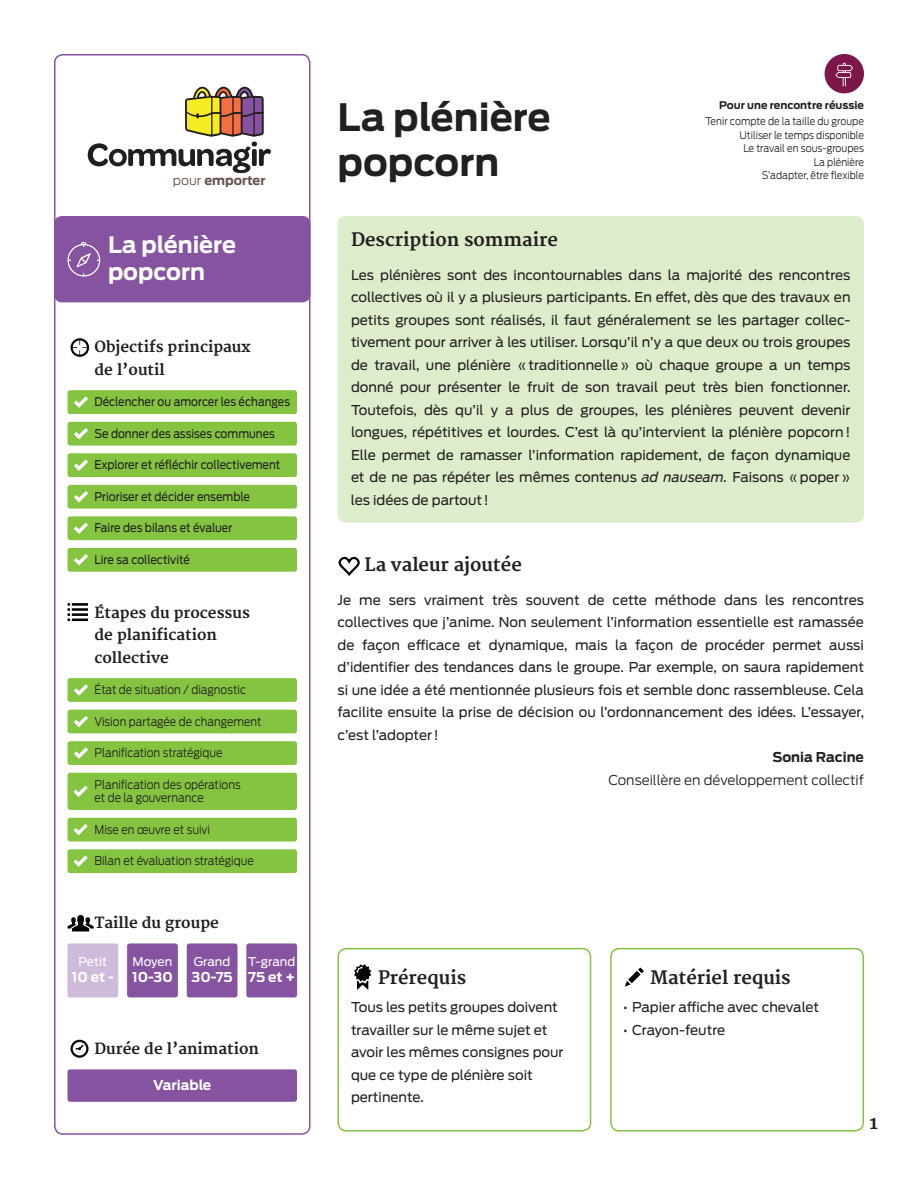
<style>
.page{position:relative;width:918px;height:1188px;background:#fff}
.page>*{position:absolute;margin:0;border:0;box-sizing:border-box;transform-origin:0 0}
.t1{font:700 37.5px/45px "Antenna";color:#231f20}
.t2{font:700 22.5px/27px "Antenna";color:#fff}
.t3{font:700 18px "Merriweather";color:#231f20}
.t4{font:700 15px/22.5px "Merriweather";color:#231f20}
.t5{font:13.5px/22.5px "Antenna";color:#231f20;text-align:justify}
.t6{font:300 13.5px "Antenna";color:#231f20}
.t7{font:700 13.5px "Antenna";color:#fff}
.t8{font:700 13.5px "Antenna";color:#231f20}
.t9{font:700 12.6px "Antenna";color:#64534b}
.t10{font:300 12px/13.5px "Antenna";color:#231f20;scale:.9 1}
.t11{font:12px "Antenna";color:#231f20;scale:.9 1}
.t12{font:12px "Antenna";color:#fff}
.t13{font:300 10.5px/13.5px "Antenna";color:#231f20;text-align:right;scale:.9 1}
.t14{font:700 10.5px "Antenna";color:#231f20}
.s1{font-weight:300}
.s2{font-style:italic}
</style>
<div class="page">
<div style="left:338px;top:948px;width:253px;height:184px;border:2px solid #84c441;border-radius:8px"></div>
<div style="left:54px;top:216px;width:257px;height:86px;background:#8553a0;border-radius:8px"></div>
<svg style="left:88px;top:86px;width:183px;height:88px"></svg>
<div style="left:338px;top:216px;width:526px;height:307px;background:#ddeccb;border-radius:8px"></div>
<svg style="left:625px;top:968px;width:19px;height:19px"></svg>
<div style="left:610px;top:948px;width:254px;height:184px;border:2px solid #84c441;border-radius:8px"></div>
<svg style="left:339px;top:556px;width:21px;height:20px"></svg>
<svg style="left:354px;top:964px;width:17px;height:26px"></svg>
<svg style="left:68px;top:242px;width:32px;height:35px"></svg>
<div style="left:68px;top:678px;width:229px;height:24px;background:#84c441;border-radius:3px"></div>
<div style="left:68px;top:710px;width:229px;height:23px;background:#84c441;border-radius:3px"></div>
<div style="left:68px;top:741px;width:229px;height:24px;background:#84c441;border-radius:3px"></div>
<div style="left:68px;top:773px;width:229px;height:37px;background:#84c441;border-radius:3px"></div>
<div style="left:68px;top:818px;width:229px;height:24px;background:#84c441;border-radius:3px"></div>
<div style="left:68px;top:849px;width:229px;height:24px;background:#84c441;border-radius:3px"></div>
<div style="left:68px;top:390px;width:229px;height:24px;background:#84c441;border-radius:3px"></div>
<div style="left:68px;top:422px;width:229px;height:24px;background:#84c441;border-radius:3px"></div>
<div style="left:68px;top:453px;width:229px;height:24px;background:#84c441;border-radius:3px"></div>
<div style="left:68px;top:485px;width:229px;height:24px;background:#84c441;border-radius:3px"></div>
<div style="left:68px;top:516px;width:229px;height:24px;background:#84c441;border-radius:3px"></div>
<div style="left:68px;top:548px;width:229px;height:24px;background:#84c441;border-radius:3px"></div>
<svg style="left:74px;top:523px;width:14px;height:11px"></svg>
<div style="left:68px;top:943px;width:50px;height:54px;background:#cebad9;border-radius:3px"></div>
<div style="left:127px;top:943px;width:51px;height:54px;background:#8553a0;border-radius:3px"></div>
<div style="left:187px;top:943px;width:50px;height:54px;background:#8553a0;border-radius:3px"></div>
<div style="left:246px;top:943px;width:51px;height:54px;background:#8553a0;border-radius:3px"></div>
<div style="left:68px;top:1069px;width:229px;height:33px;background:#8553a0;border-radius:3px"></div>
<svg style="left:71px;top:338px;width:18px;height:19px"></svg>
<svg style="left:71px;top:1040px;width:18px;height:18px"></svg>
<svg style="left:68px;top:915px;width:26px;height:17px"></svg>
<svg style="left:68px;top:603px;width:20px;height:18px"></svg>
<hr style="left:72px;top:613px;width:16px;height:3px;background:#050504">
<div style="left:825px;top:54px;width:39px;height:39px;background:#7c164b;border-radius:50%"></div>
<svg style="left:836px;top:63px;width:17px;height:23px"></svg>
<svg style="left:74px;top:491px;width:14px;height:11px"></svg>
<svg style="left:74px;top:554px;width:14px;height:11px"></svg>
<svg style="left:74px;top:428px;width:14px;height:11px"></svg>
<svg style="left:74px;top:396px;width:14px;height:12px"></svg>
<svg style="left:74px;top:460px;width:14px;height:11px"></svg>
<svg style="left:74px;top:716px;width:14px;height:11px"></svg>
<svg style="left:74px;top:684px;width:14px;height:12px"></svg>
<svg style="left:74px;top:747px;width:14px;height:12px"></svg>
<svg style="left:74px;top:824px;width:14px;height:11px"></svg>
<svg style="left:74px;top:786px;width:14px;height:11px"></svg>
<svg style="left:74px;top:856px;width:14px;height:11px"></svg>
<div style="left:54px;top:54px;width:257px;height:1081px;border:2px solid #8553a0;border-radius:8px"></div>
<p class="t9" style="left:173px;top:176px;width:94px"><span class="s1">pour</span> emporter</p>
<h2 class="t2" style="left:108px;top:230px;width:130px">La plénière popcorn</h2>
<p class="t4" style="left:94px;top:336px;width:158px">Objectifs principaux de l’outil</p>
<p class="t11" style="left:94px;top:397px;width:219px">Déclencher ou amorcer les échanges</p>
<p class="t11" style="left:94px;top:428px;width:202px">Se donner des assises communes</p>
<p class="t11" style="left:94px;top:460px;width:208px">Explorer et réfléchir collectivement</p>
<p class="t11" style="left:94px;top:491px;width:174px">Prioriser et décider ensemble</p>
<p class="t11" style="left:94px;top:523px;width:155px">Faire des bilans et évaluer</p>
<p class="t11" style="left:94px;top:554px;width:107px">Lire sa collectivité</p>
<p class="t4" style="left:94px;top:601px;width:157px">Étapes du processus de planification collective</p>
<p class="t10" style="left:94px;top:683px;width:170px">État de situation / diagnostic</p>
<p class="t10" style="left:94px;top:714px;width:187px">Vision partagée de changement</p>
<p class="t10" style="left:94px;top:746px;width:144px">Planification stratégique</p>
<p class="t10" style="left:94px;top:777px;width:164px">Planification des opérations et de la gouvernance</p>
<p class="t10" style="left:94px;top:822px;width:130px">Mise en œuvre et suivi</p>
<p class="t10" style="left:94px;top:854px;width:179px">Bilan et évaluation stratégique</p>
<p class="t4" style="left:94px;top:912px;width:126px">Taille du groupe</p>
<p class="t12" style="left:79px;top:956px;width:30px">Petit</p>
<p class="t7" style="left:72px;top:969px;width:43px">10 et -</p>
<p class="t12" style="left:133px;top:956px;width:41px">Moyen</p>
<p class="t7" style="left:132px;top:969px;width:42px">10-30</p>
<p class="t12" style="left:194px;top:956px;width:38px">Grand</p>
<p class="t7" style="left:192px;top:969px;width:43px">30-75</p>
<p class="t12" style="left:248px;top:956px;width:49px">T-grand</p>
<p class="t7" style="left:248px;top:969px;width:48px">75 et +</p>
<p class="t4" style="left:94px;top:1038px;width:166px">Durée de l’animation</p>
<p class="t7" style="left:153px;top:1077px;width:60px">Variable</p>
<h1 class="t1" style="left:338px;top:94px;width:215px">La plénière popcorn</h1>
<p class="t14" style="left:719px;top:99px;width:146px">Pour une rencontre réussie</p>
<p class="t13" style="left:705px;top:115px;width:178px">Tenir compte de la taille du groupe<br>Utiliser le temps disponible<br>Le travail en sous-groupes<br>La plénière<br>S’adapter, être flexible</p>
<h3 class="t3" style="left:351px;top:230px;width:208px">Description sommaire</h3>
<p class="t5" style="left:351px;top:265px;width:501px">Les plénières sont des incontournables dans la majorité des rencontres collectives où il y a plusieurs participants. En effet, dès que des travaux en petits groupes sont réalisés, il faut généralement se les partager collec&shy;tivement pour arriver à les utiliser. Lorsqu’il n’y a que deux ou trois groupes de travail, une plénière « traditionnelle » où chaque groupe a un temps donné pour présenter le fruit de son travail peut très bien fonctionner.<br>Toutefois, dès qu’il y a plus de groupes, les plénières peuvent devenir longues, répétitives et lourdes. C’est là qu’intervient la plénière popcorn !<br>Elle permet de ramasser l’information rapidement, de façon dynamique et de ne pas répéter les mêmes contenus <span class="s2">ad nauseam.</span> Faisons « poper » les idées de partout !</p>
<h3 class="t3" style="left:364px;top:555px;width:159px">La valeur ajoutée</h3>
<p class="t5" style="left:338px;top:590px;width:528px">Je me sers vraiment très souvent de cette méthode dans les rencontres collectives que j’anime. Non seulement l’information essentielle est ramassée de façon efficace et dynamique, mais la façon de procéder permet aussi d’identifier des tendances dans le groupe. Par exemple, on saura rapidement si une idée a été mentionnée plusieurs fois et semble donc rassembleuse. Cela facilite ensuite la prise de décision ou l’ordonnancement des idées. L’essayer, c’est l’adopter !</p>
<p class="t8" style="left:773px;top:749px;width:93px">Sonia Racine</p>
<p class="t6" style="left:608px;top:772px;width:257px">Conseillère en développement collectif</p>
<h3 class="t3" style="left:378px;top:968px;width:90px">Prérequis</h3>
<p class="t5" style="left:351px;top:997px;width:214px;text-align:left">Tous les petits groupes doivent travailler sur le même sujet et avoir les mêmes consignes pour que ce type de plénière soit pertinente.</p>
<h3 class="t3" style="left:650px;top:968px;width:142px">Matériel requis</h3>
<p class="t5" style="left:623px;top:997px;width:197px">• Papier affiche avec chevalet</p>
<p class="t5" style="left:623px;top:1020px;width:104px">• Crayon-feutre</p>
<h3 class="t3" style="left:869px;top:1112px;width:10px">1</h3>
</div>
